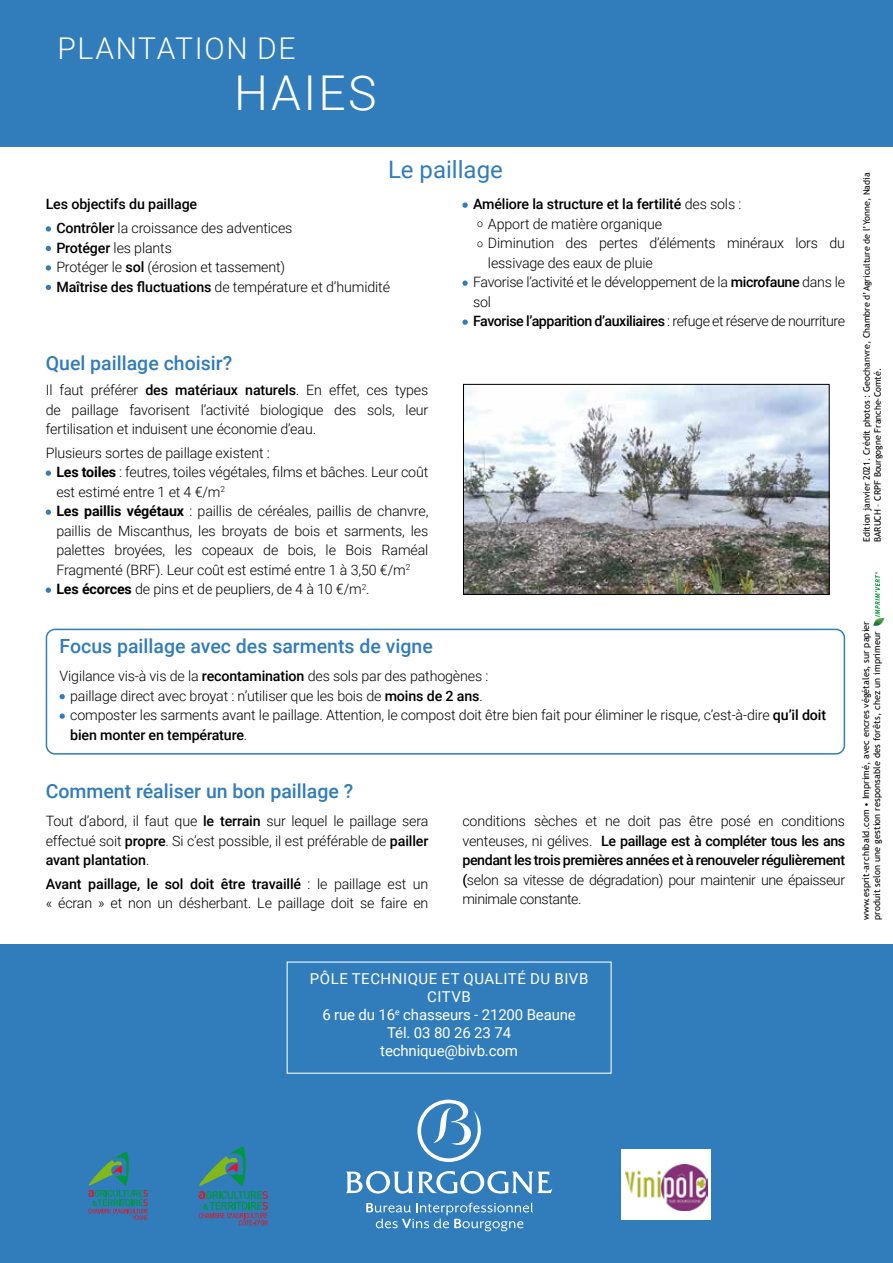
<style>
.page{position:relative;width:893px;height:1263px;background:#fff}
.page>*{position:absolute;margin:0;border:0;box-sizing:border-box;transform-origin:0 0}
.t1{font:300 48px "Roboto";letter-spacing:.05em;color:#fff}
.t2{font:300 30px "Roboto";letter-spacing:.055em;color:#fff}
.t3{font:24px "Roboto";color:#317cbb}
.t4{font:500 19.5px "Roboto";color:#317cbb}
.t5{font:15px/18px "Roboto";letter-spacing:-.01em;color:#fff;text-align:center}
.t6{font:300 14.25px/19.5px "Roboto";letter-spacing:-.01em;color:#000}
.t7{font:500 14.25px/23.7px "Roboto";letter-spacing:-.01em;color:#000}
.t8{font:500 14.25px "Roboto";letter-spacing:-.03em;color:#000}
.t9{font:9.15px/10.9px "Trebuchet MS";letter-spacing:.01em;color:#000}
.t10{font:9px/10.8px "Trebuchet MS";color:#000}
.s1{font-weight:300}
.s2{font-weight:500}
.s3{font-weight:700}
.s4{font-size:10.5px}
</style>
<div class="page">
<div style="left:0;top:944px;width:893px;height:319px;background:#317cbb"></div>
<div style="left:0;top:0;width:893px;height:147px;background:#317cbb"></div>
<img style="left:872px;top:617px;width:13px;height:9px">
<svg style="left:875px;top:572px;width:5px;height:45px"></svg>
<svg style="left:346px;top:1171px;width:206px;height:23px"></svg>
<svg style="left:417px;top:1100px;width:64px;height:62px"></svg>
<svg style="left:366px;top:1203px;width:167px;height:28px"></svg>
<div style="left:287px;top:961px;width:325px;height:113px;border:1px solid #fff"></div>
<svg style="left:46px;top:226px;width:5px;height:6px"></svg>
<svg style="left:46px;top:246px;width:5px;height:5px"></svg>
<svg style="left:46px;top:265px;width:5px;height:6px"></svg>
<svg style="left:46px;top:285px;width:5px;height:5px"></svg>
<svg style="left:462px;top:202px;width:6px;height:6px"></svg>
<svg style="left:462px;top:280px;width:6px;height:6px"></svg>
<svg style="left:462px;top:319px;width:6px;height:6px"></svg>
<svg style="left:46px;top:470px;width:5px;height:6px"></svg>
<svg style="left:46px;top:509px;width:5px;height:6px"></svg>
<svg style="left:46px;top:587px;width:5px;height:6px"></svg>
<svg style="left:60px;top:694px;width:5px;height:5px"></svg>
<svg style="left:60px;top:713px;width:5px;height:6px"></svg>
<div style="left:46px;top:629px;width:799px;height:126px;border:2px solid #317cbb;border-radius:9px"></div>
<svg style="left:88px;top:1151px;width:60px;height:69px"></svg>
<div style="left:621px;top:1149px;width:90px;height:70px;background:#fff"></div>
<img style="left:625px;top:1164px;width:82px;height:47px">
<svg style="left:199px;top:1146px;width:69px;height:79px"></svg>
<img style="left:465px;top:386px;width:362px;height:207px">
<div style="left:463px;top:384px;width:366px;height:211px;border:1px solid #000"></div>
<h2 class="t2" style="left:57px;top:28px;width:240px">PLANTATION DE</h2>
<h1 class="t1" style="left:234px;top:60px;width:144px">HAIES</h1>
<h3 class="t3" style="left:388px;top:153px;width:116px">Le paillage</h3>
<p class="t7" style="left:56px;top:192px;width:238px;text-indent:-11px">Les objectifs du paillage<br>Contrôler <span class="s1">la croissance des adventices</span></p>
<p class="t6" style="left:56px;top:237px;width:335px"><span class="s2">Protéger</span> les plants<br>Protéger le <span class="s2">sol</span> (érosion et tassement)<br><span class="s2">Maîtrise des fluctuations</span> de température et d’humidité</p>
<h3 class="t4" style="left:46px;top:349px;width:188px">Quel paillage choisir?</h3>
<p class="t6" style="left:46px;top:380px;width:384px;text-align:justify">Il faut préférer <span class="s2">des matériaux naturels</span>. En effet, ces types de paillage favorisent l’activité biologique des sols, leur fertilisation et induisent une économie d’eau.</p>
<p class="t6" style="left:56px;top:442px;width:374px;text-indent:-11px">Plusieurs sortes de paillage existent :<br><span class="s3">Les toiles</span> : feutres, toiles végétales, films et bâches. Leur coût est estimé entre 1 et 4 €/m<sup>2<br></sup><span class="s3">Les paillis végétaux</span> : paillis de céréales, paillis de chanvre, paillis de Miscanthus, les broyats de bois et sarments, les palettes broyées, les copeaux de bois, le Bois Raméal Fragmenté (BRF). Leur coût est estimé entre 1 à 3,50 €/m<sup>2<br></sup><span class="s3">Les écorces</span> de pins et de peupliers, de 4 à 10 €/m<sup>2</sup>.</p>
<h3 class="t4" style="left:60px;top:633px;width:375px">Focus paillage avec des sarments de vigne</h3>
<p class="t7" style="left:473px;top:192px;width:270px">Améliore la structure et la fertilité <span class="s1">des sols :</span></p>
<p class="t6" style="left:477px;top:213px;width:186px"><span class="s4">o</span> Apport de matière organique</p>
<p class="t6" style="left:477px;top:233px;width:369px"><span class="s4">o</span> Diminution des pertes d’éléments minéraux lors du</p>
<p class="t6" style="left:488px;top:252px;width:166px">lessivage des eaux de pluie</p>
<p class="t6" style="left:473px;top:272px;width:374px">Favorise l’activité et le développement de la <span class="s2">microfaune</span> dans le</p>
<p class="t6" style="left:473px;top:291px;width:19px">sol</p>
<p class="t8" style="left:473px;top:311px;width:374px">Favorise l’apparition d’auxiliaires <span class="s1">: refuge et réserve de nourriture</span></p>
<p class="t6" style="left:70px;top:666px;width:757px;text-indent:-11px">Vigilance vis-à vis de la <span class="s2">recontamination</span> des sols par des pathogènes :<br>paillage direct avec broyat : n’utiliser que les bois de <span class="s2">moins de 2 ans</span>.<br>composter les sarments avant le paillage. Attention, le compost doit être bien fait pour éliminer le risque, c’est-à-dire <span class="s2">qu’il doit bien monter en température</span>.</p>
<h3 class="t4" style="left:46px;top:777px;width:309px">Comment réaliser un bon paillage ?</h3>
<p class="t6" style="left:46px;top:811px;width:384px;text-align:justify">Tout d’abord, il faut que <span class="s2">le terrain</span> sur lequel le paillage sera effectué soit <span class="s2">propre</span>. Si c’est possible, il est préférable de <span class="s2">pailler avant plantation</span>.</p>
<p class="t6" style="left:46px;top:873px;width:384px"><span class="s2">Avant paillage, le sol doit être travaillé</span> : le paillage est un « écran » et non un désherbant. Le paillage doit se faire en</p>
<p class="t6" style="left:462px;top:811px;width:384px;text-align:justify">conditions sèches et ne doit pas être posé en conditions venteuses, ni gélives. <span class="s2">Le paillage est à compléter tous les ans pendant les trois premières années et à renouveler régulièrement (</span>selon sa vitesse de dégradation) pour maintenir une épaisseur minimale constante.</p>
<p class="t10" style="left:861px;top:542px;width:371px;rotate:-90deg">Edition janvier 2021. Crédit photos : Geochanvre, Chambre d’Agriculture de l’Yonne, Nadia<br>BARUCH – CRPF Bourgogne Franche-Comté.</p>
<p class="t9" style="left:861px;top:920px;width:300px;rotate:-90deg">www.esprit-archibald.com • Imprimé, avec encres végétales, sur papier produit selon une gestion responsable des forêts, chez un imprimeur</p>
<p class="t5" style="left:310px;top:969px;width:280px">PÔLE TECHNIQUE ET QUALITÉ DU BIVB<br>CITVB<br>6 rue du 16<sup>e</sup> chasseurs - 21200 Beaune<br>Tél. 03 80 26 23 74<br>technique@bivb.com</p>
</div>
